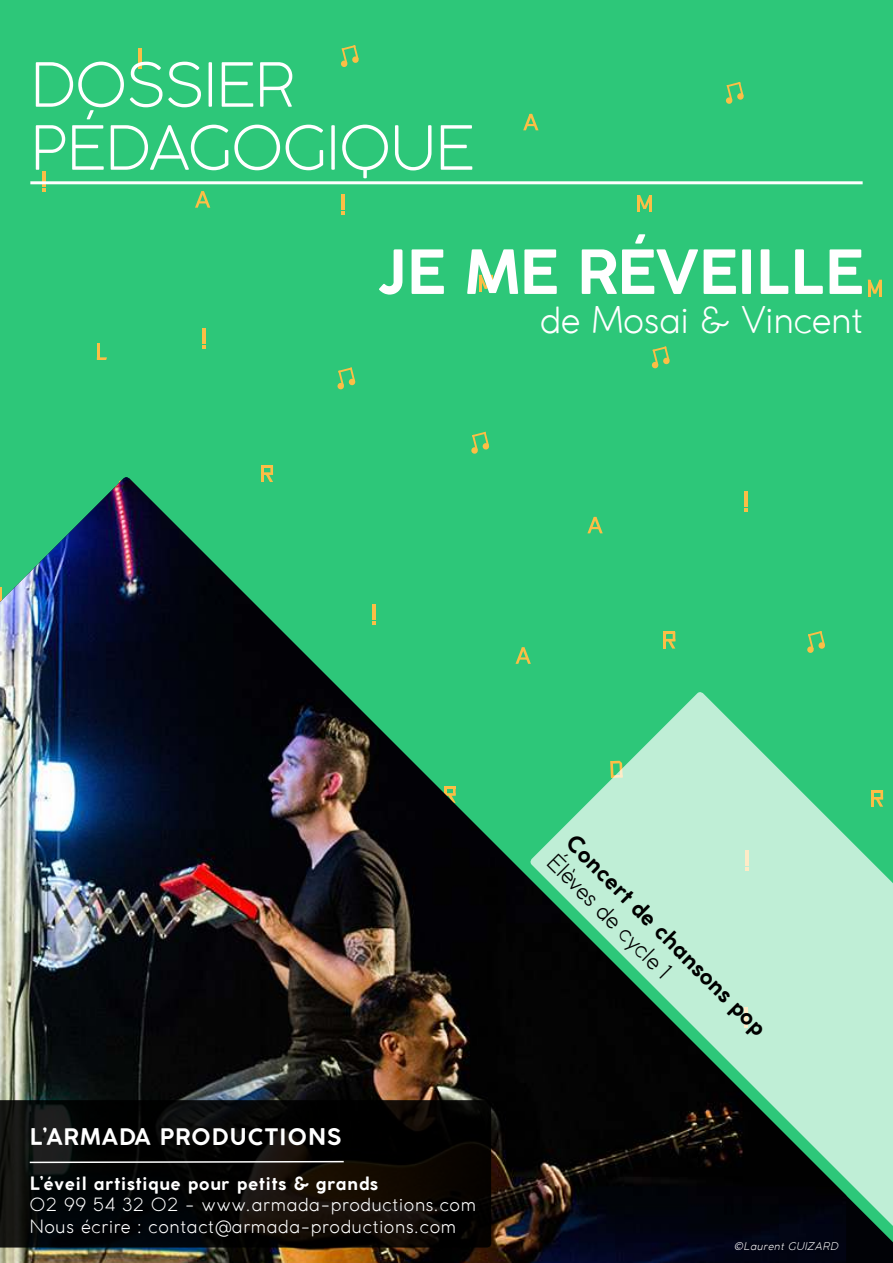
<style>
.page{position:relative;width:893px;height:1263px;background:#2dc779}
.page>*{position:absolute;margin:0;border:0;box-sizing:border-box;transform-origin:0 0}
.t1{font:300 60px/63px "Coco Gothic";color:#fff}
.t2{font:700 60px "Coco Gothic";color:#fff}
.t3{font:300 36px "Coco Gothic";color:#fff}
.t4{font:700 22.5px "Coco Gothic";color:#000}
.t5{font:700 22.5px "Coco Gothic";letter-spacing:.05em;color:#fff}
.t6{font:300 22.5px "Coco Gothic";color:#000}
.t7{font:300 18px/21.6px "Coco Gothic";letter-spacing:.04em;color:#fff}
.t8{font:700 18px "Coco Gothic";letter-spacing:.04em;color:#fff}
.t9{font:italic 300 10.5px "Coco Gothic";letter-spacing:.05em;color:#fff}
</style>
<div class="page">
<hr style="left:637px;top:195px;width:3px;height:17px;background:#fcbe46">
<hr style="left:649px;top:195px;width:3px;height:17px;background:#fcbe46">
<svg style="left:640px;top:195px;width:9px;height:14px"></svg>
<svg style="left:479px;top:275px;width:14px;height:17px"></svg>
<svg style="left:523px;top:114px;width:15px;height:16px"></svg>
<svg style="left:261px;top:465px;width:12px;height:11px"></svg>
<svg style="left:195px;top:191px;width:15px;height:17px"></svg>
<svg style="left:97px;top:343px;width:10px;height:17px"></svg>
<hr style="left:42px;top:172px;width:4px;height:15px;background:#fcbe46">
<svg style="left:42px;top:188px;width:4px;height:4px"></svg>
<hr style="left:138px;top:48px;width:4px;height:16px;background:#fcbe46">
<svg style="left:138px;top:65px;width:4px;height:4px"></svg>
<svg style="left:342px;top:45px;width:16px;height:15px"></svg>
<div style="left:341px;top:60px;width:7px;height:7px;background:#fcbe46;border-radius:3px"></div>
<div style="left:352px;top:56px;width:7px;height:7px;background:#fcbe46;border-radius:3px"></div>
<svg style="left:727px;top:82px;width:16px;height:15px"></svg>
<div style="left:726px;top:97px;width:7px;height:7px;background:#fcbe46;border-radius:3px"></div>
<div style="left:737px;top:93px;width:7px;height:7px;background:#fcbe46;border-radius:3px"></div>
<svg style="left:653px;top:346px;width:16px;height:19px"></svg>
<svg style="left:651px;top:361px;width:8px;height:8px"></svg>
<div style="left:663px;top:357px;width:7px;height:7px;background:#fcbe46;border-radius:3px"></div>
<hr style="left:203px;top:328px;width:3px;height:15px;background:#fcbe46">
<svg style="left:203px;top:345px;width:3px;height:4px"></svg>
<hr style="left:341px;top:195px;width:4px;height:15px;background:#fcbe46">
<svg style="left:341px;top:211px;width:4px;height:4px"></svg>
<svg style="left:338px;top:367px;width:17px;height:17px"></svg>
<div style="left:337px;top:383px;width:7px;height:7px;background:#fcbe46;border-radius:3px"></div>
<svg style="left:348px;top:378px;width:8px;height:8px"></svg>
<svg style="left:472px;top:432px;width:17px;height:16px"></svg>
<div style="left:471px;top:447px;width:7px;height:7px;background:#fcbe46;border-radius:3px"></div>
<div style="left:482px;top:443px;width:7px;height:7px;background:#fcbe46;border-radius:3px"></div>
<svg style="left:868px;top:280px;width:14px;height:16px"></svg>
<img style="left:0;top:477px;width:825px;height:786px">
<svg style="left:0;top:1100px;width:491px;height:147px;fill:#030503"></svg>
<svg style="left:529px;top:690px;width:364px;height:573px"></svg>
<svg style="left:28px;top:1160px;width:317px;height:4px"></svg>
<hr style="left:30px;top:181px;width:833px;height:3px;background:#fff">
<h1 class="t1" style="left:31px;top:55px;width:445px">DOSSIER<br>PÉDAGOGIQUE</h1>
<h1 class="t2" style="left:379px;top:240px;width:485px">JE ME RÉVEILLE</h1>
<h2 class="t3" style="left:540px;top:302px;width:325px">de Mosai &amp; Vincent</h2>
<p class="t5" style="left:30px;top:1125px;width:313px">L’ARMADA PRODUCTIONS</p>
<p class="t8" style="left:30px;top:1173px;width:350px">L’éveil artistique pour petits &amp; grands</p>
<p class="t7" style="left:30px;top:1194px;width:448px">02 99 54 32 02 - www.armada-productions.com<br>Nous écrire : contact@armada-productions.com</p>
<p class="t4" style="left:579px;top:830px;width:274px;rotate:45deg">Concert de chansons pop</p>
<p class="t6" style="left:559px;top:850px;width:166px;rotate:45deg">Élèves de cycle 1</p>
<p class="t9" style="left:734px;top:1241px;width:106px">©Laurent GUIZARD</p>
</div>
